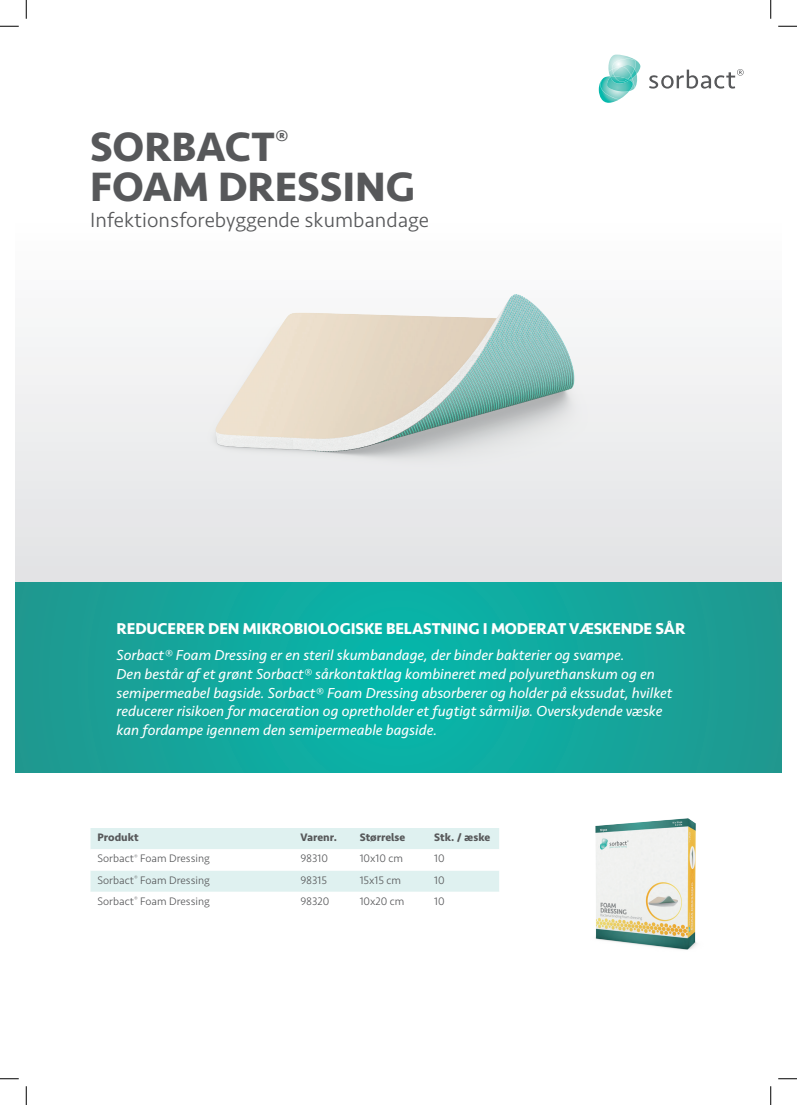
<style>
.page{position:relative;width:797px;height:1105px;background:#fff}
.page>*{position:absolute;margin:0;border:0;box-sizing:border-box;transform-origin:0 0}
.t1{font:700 42.5px/40px "Seravek Basic";color:#57585a}
.t2{font:300 21.25px "Seravek Basic";color:#57585a}
.t3{font:700 16.25px "Seravek Basic";letter-spacing:-.01em;color:#fff}
.t4{font:italic 15px/18.8px "Seravek Basic";color:#fff}
.t5{font:300 11.25px "Seravek Basic";color:#57585a}
.t6{font:700 11.25px "Seravek Basic";color:#57585a}
</style>
<div class="page">
<svg style="left:649px;top:69px;width:94px;height:20px"></svg>
<svg style="left:599px;top:55px;width:41px;height:48px"></svg>
<svg style="left:90px;top:828px;width:409px;height:64px"></svg>
<div style="left:16px;top:198px;width:765px;height:385px;background:linear-gradient(to bottom,#fff,#e2e2e4)"></div>
<img style="left:166px;top:283px;width:465px;height:201px">
<svg style="left:16px;top:583px;width:765px;height:190px;background:#13a69c"></svg>
<img style="left:595px;top:818px;width:102px;height:132px">
<svg style="left:0;top:25px;width:19px;height:2px"></svg>
<svg style="left:778px;top:25px;width:19px;height:2px"></svg>
<svg style="left:0;top:1078px;width:19px;height:1px"></svg>
<svg style="left:778px;top:1078px;width:19px;height:1px"></svg>
<svg style="left:25px;top:0;width:2px;height:19px"></svg>
<svg style="left:25px;top:1086px;width:2px;height:19px"></svg>
<svg style="left:770px;top:0;width:1px;height:19px"></svg>
<svg style="left:770px;top:1086px;width:1px;height:19px"></svg>
<h1 class="t1" style="left:90px;top:126px;width:327px">SORBACT<sup>®<br></sup>FOAM DRESSING</h1>
<h2 class="t2" style="left:90px;top:208px;width:340px">Infektionsforebyggende skumbandage</h2>
<p class="t3" style="left:117px;top:619px;width:570px">REDUCERER DEN MIKROBIOLOGISKE BELASTNING I MODERAT VÆSKENDE SÅR</p>
<p class="t4" style="left:117px;top:646px;width:557px">Sorbact® Foam Dressing er en steril skumbandage, der binder bakterier og svampe.<br>Den består af et grønt Sorbact® sårkontaktlag kombineret med polyurethanskum og en semipermeabel bagside. Sorbact® Foam Dressing absorberer og holder på ekssudat, hvilket reducerer risikoen for maceration og opretholder et fugtigt sårmiljø. Overskydende væske kan fordampe igennem den semipermeable bagside.</p>
<p class="t6" style="left:98px;top:830px;width:43px">Produkt</p>
<p class="t6" style="left:300px;top:830px;width:38px">Varenr.</p>
<p class="t6" style="left:360px;top:830px;width:47px">Størrelse</p>
<p class="t6" style="left:434px;top:830px;width:58px">Stk. / æske</p>
<p class="t5" style="left:98px;top:852px;width:114px">Sorbact<sup>®</sup> Foam Dressing</p>
<p class="t5" style="left:300px;top:852px;width:29px">98310</p>
<p class="t5" style="left:360px;top:852px;width:45px">10x10 cm</p>
<p class="t5" style="left:434px;top:852px;width:12px">10</p>
<p class="t5" style="left:98px;top:873px;width:114px">Sorbact<sup>®</sup> Foam Dressing</p>
<p class="t5" style="left:300px;top:873px;width:28px">98315</p>
<p class="t5" style="left:360px;top:873px;width:43px">15x15 cm</p>
<p class="t5" style="left:434px;top:873px;width:12px">10</p>
<p class="t5" style="left:98px;top:894px;width:114px">Sorbact<sup>®</sup> Foam Dressing</p>
<p class="t5" style="left:300px;top:894px;width:30px">98320</p>
<p class="t5" style="left:360px;top:894px;width:46px">10x20 cm</p>
<p class="t5" style="left:434px;top:894px;width:12px">10</p>
</div>
